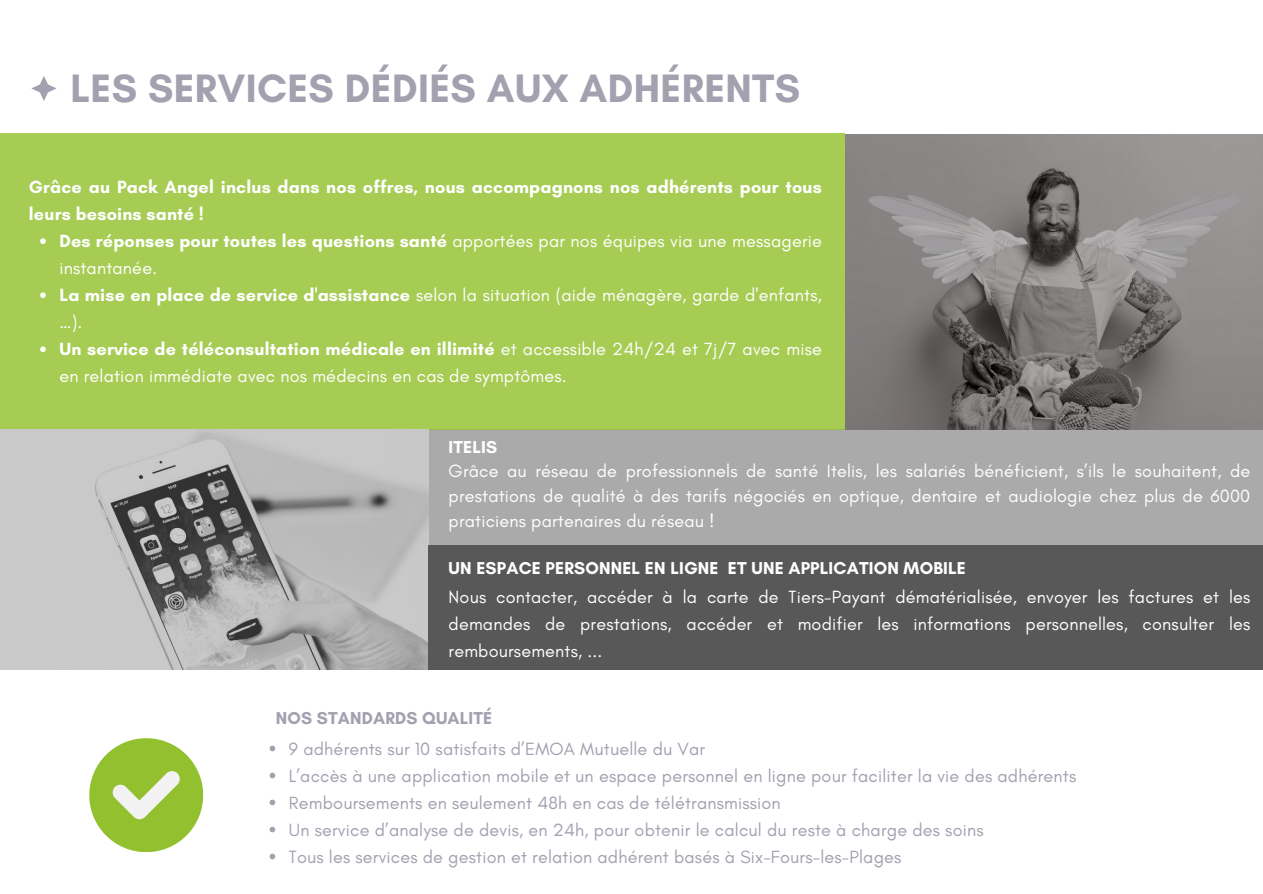
<style>
.page{position:relative;width:1263px;height:894px;background:#fff}
.page>*{position:absolute;margin:0;border:0;box-sizing:border-box;transform-origin:0 0}
.t1{font:700 40.35px "Glacial Indifference";letter-spacing:.01em;color:#a1a1b0}
.t2{font:18px/27px "Glacial Indifference";letter-spacing:.01em;color:#fff}
.t3{font:18px "Glacial Indifference";letter-spacing:.01em;color:#a1a1b0}
.t4{font:700 18px/27px "Glacial Indifference";letter-spacing:.01em;color:#fff}
.t5{font:700 17.55px "Glacial Indifference";letter-spacing:.01em;color:#fff}
.t6{font:700 17.55px "Glacial Indifference";letter-spacing:.01em;color:#a1a1b0}
.s1{font-weight:700}
</style>
<div class="page">
<div style="left:428px;top:429px;width:835px;height:123px;background:#aaa"></div>
<img style="left:845px;top:135px;width:418px;height:295px">
<div style="left:0;top:133px;width:845px;height:296px;background:#a6cc54"></div>
<img style="left:0;top:429px;width:429px;height:240px">
<div style="left:428px;top:545px;width:835px;height:124px;background:#595859"></div>
<svg style="left:31px;top:76px;width:26px;height:25px"></svg>
<svg style="left:89px;top:738px;width:114px;height:113px"></svg>
<svg style="left:40px;top:238px;width:6px;height:6px"></svg>
<svg style="left:40px;top:292px;width:6px;height:6px"></svg>
<svg style="left:40px;top:346px;width:6px;height:6px"></svg>
<svg style="left:270px;top:745px;width:5px;height:6px"></svg>
<svg style="left:270px;top:772px;width:5px;height:6px"></svg>
<svg style="left:270px;top:799px;width:5px;height:6px"></svg>
<svg style="left:270px;top:826px;width:5px;height:6px"></svg>
<svg style="left:270px;top:853px;width:5px;height:6px"></svg>
<h2 class="t1" style="left:70px;top:64px;width:731px">LES SERVICES DÉDIÉS AUX ADHÉRENTS</h2>
<p class="t4" style="left:29px;top:173px;width:794px">Grâce au Pack Angel inclus dans nos offres, nous accompagnons nos adhérents pour tous leurs besoins santé !</p>
<p class="t2" style="left:59px;top:227px;width:764px"><span class="s1">Des réponses pour toutes les questions santé</span> apportées par nos équipes via une messagerie instantanée.</p>
<p class="t2" style="left:59px;top:281px;width:764px"><span class="s1">La mise en place de service d'assistance</span> selon la situation (aide ménagère, garde d'enfants, …).</p>
<p class="t2" style="left:59px;top:335px;width:764px"><span class="s1">Un service de téléconsultation médicale en illimité</span> et accessible 24h/24 et 7j/7 avec mise en relation immédiate avec nos médecins en cas de symptômes.</p>
<p class="t5" style="left:449px;top:436px;width:50px">ITELIS</p>
<h3 class="t2" style="left:449px;top:458px;width:803px;line-height:24.8px;text-align:justify">Grâce au réseau de professionnels de santé Itelis, les salariés bénéficient, s’ils le souhaitent, de prestations de qualité à des tarifs négociés en optique, dentaire et audiologie chez plus de 6000 praticiens partenaires du réseau !</h3>
<p class="t5" style="left:449px;top:557px;width:519px">UN ESPACE PERSONNEL EN LIGNE ET UNE APPLICATION MOBILE</p>
<h2 class="t2" style="left:449px;top:583px;width:803px;text-align:justify">Nous contacter, accéder à la carte de Tiers-Payant dématérialisée, envoyer les factures et les demandes de prestations, accéder et modifier les informations personnelles, consulter les remboursements, ...</h2>
<p class="t6" style="left:276px;top:706px;width:218px">NOS STANDARDS QUALITÉ</p>
<p class="t3" style="left:289px;top:737px;width:418px">9 adhérents sur 10 satisfaits d’EMOA Mutuelle du Var</p>
<h2 class="t3" style="left:289px;top:764px;width:789px">L’accès à une application mobile et un espace personnel en ligne pour faciliter la vie des adhérents</h2>
<p class="t3" style="left:289px;top:791px;width:493px">Remboursements en seulement 48h en cas de télétransmission</p>
<p class="t3" style="left:289px;top:818px;width:696px">Un service d’analyse de devis, en 24h, pour obtenir le calcul du reste à charge des soins</p>
<p class="t3" style="left:289px;top:845px;width:614px">Tous les services de gestion et relation adhérent basés à Six-Fours-les-Plages</p>
</div>
